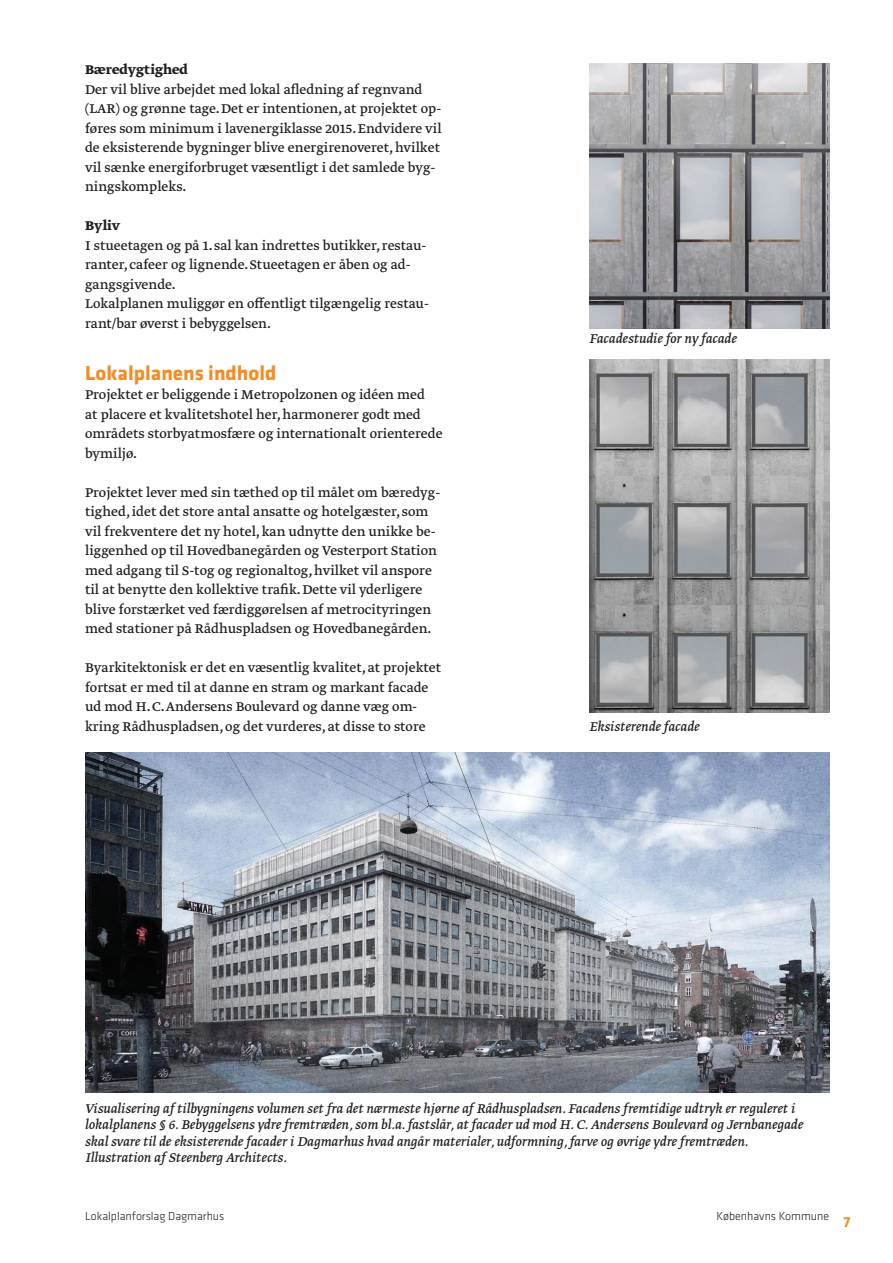
<style>
.page{position:relative;width:893px;height:1263px;background:#fff}
.page>*{position:absolute;margin:0;border:0;box-sizing:border-box;transform-origin:0 0}
.t1{font:700 21px "Klavika";color:#f68b1f}
.t2{font:15px/19.5px "Greta Text";color:#231f20}
.t3{font:italic 15px/16.5px "Greta Text";color:#231f20}
.t4{font:700 15px "Greta Text";color:#231f20}
.t5{font:700 15px "Klavika";color:#f68b1f}
.t6{font:300 12px "Klavika";color:#231f20}
</style>
<div class="page">
<img style="left:85px;top:753px;width:744px;height:339px">
<img style="left:589px;top:64px;width:240px;height:264px">
<img style="left:589px;top:359px;width:240px;height:353px">
<p class="t4" style="left:85px;top:64px;width:104px">Bæredygtighed</p>
<p class="t2" style="left:85px;top:81px;width:358px">Der vil blive arbejdet med lokal afledning af regnvand (LAR) og grønne tage. Det er intentionen, at projektet op&shy;føres som minimum i lavenergiklasse 2015. Endvidere vil de eksisterende bygninger blive energirenoveret, hvilket vil sænke energiforbruget væsentligt i det samlede byg&shy;ningskompleks.</p>
<p class="t4" style="left:85px;top:220px;width:37px">Byliv</p>
<p class="t2" style="left:85px;top:237px;width:345px">I stueetagen og på 1. sal kan indrettes butikker, restau&shy;ranter, cafeer og lignende. Stueetagen er åben og ad&shy;gangsgivende.<br>Lokalplanen muliggør en offentligt tilgængelig restau&shy;rant/bar øverst i bebyggelsen.</p>
<h1 class="t1" style="left:85px;top:365px;width:193px">Lokalplanens indhold</h1>
<p class="t2" style="left:85px;top:386px;width:359px">Projektet er beliggende i Metropolzonen og idéen med<br>at placere et kvalitetshotel her, harmonerer godt med områdets storbyatmosfære og internationalt orienterede bymiljø.</p>
<p class="t2" style="left:85px;top:483px;width:357px">Projektet lever med sin tæthed op til målet om bæredyg&shy;tighed, idet det store antal ansatte og hotelgæster, som vil frekventere det ny hotel, kan udnytte den unikke be&shy;liggenhed op til Hovedbanegården og Vesterport Station med adgang til S-tog og regionaltog, hvilket vil anspore til at benytte den kollektive trafik. Dette vil yderligere blive forstærket ved færdiggørelsen af metrocityringen med stationer på Rådhuspladsen og Hovedbanegården.</p>
<p class="t2" style="left:85px;top:659px;width:358px">Byarkitektonisk er det en væsentlig kvalitet, at projektet fortsat er med til at danne en stram og markant facade ud mod H. C. Andersens Boulevard og danne væg om&shy;kring Rådhuspladsen, og det vurderes, at disse to store</p>
<p class="t3" style="left:589px;top:331px;width:149px">Facadestudie for ny facade</p>
<p class="t3" style="left:589px;top:719px;width:112px">Eksisterende facade</p>
<p class="t3" style="left:85px;top:1101px;width:720px">Visualisering af tilbygningens volumen set fra det nærmeste hjørne af Rådhuspladsen. Facadens fremtidige udtryk er reguleret i lokalplanens § 6. Bebyggelsens ydre fremtræden, som bl.a. fastslår, at facader ud mod H. C. Andersens Boulevard og Jernbanegade skal svare til de eksisterende facader i Dagmarhus hvad angår materialer, udformning, farve og øvrige ydre fremtræden.<br>Illustration af Steenberg Architects.</p>
<p class="t6" style="left:85px;top:1211px;width:141px">Lokalplanforslag Dagmarhus</p>
<p class="t6" style="left:717px;top:1211px;width:114px">Københavns Kommune</p>
<p class="t5" style="left:844px;top:1216px;width:8px">7</p>
</div>
